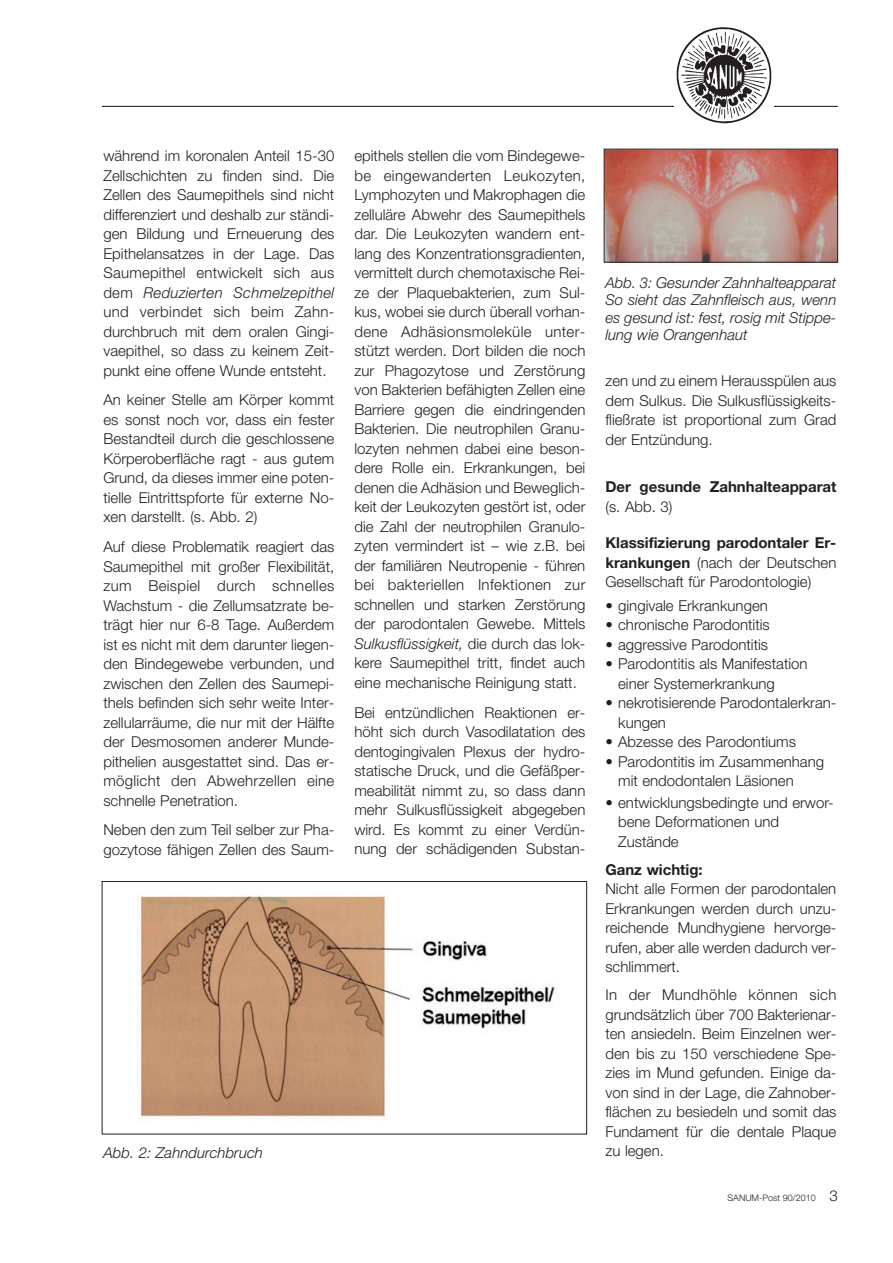
<style>
.page{position:relative;width:893px;height:1263px;background:#fff}
.page>*{position:absolute;margin:0;border:0;box-sizing:border-box;transform-origin:0 0}
.t1{font:300 15px/19.5px "Helvetica Neue";color:#231f20;text-align:justify}
.t2{font:italic 300 15px/17.2px "Helvetica Neue";color:#231f20;text-align:justify}
.t3{font:700 15px "Helvetica Neue";color:#231f20}
.t4{font:300 9px "Helvetica Neue";color:#231f20}
.s1{font-style:italic}
.s2{color:#293795}
.s3{font-weight:700}
.s4{font-size:15px}
</style>
<div class="page">
<hr style="left:102px;top:106px;width:735px;height:1px;background:#231f20">
<div style="left:674px;top:23px;width:100px;height:107px;background:#fff"></div>
<img style="left:676px;top:27px;width:96px;height:97px">
<img style="left:136px;top:896px;width:419px;height:224px">
<div style="left:102px;top:881px;width:485px;height:253px;border:1px solid #231f20"></div>
<img style="left:606px;top:151px;width:229px;height:109px">
<p class="t1" style="left:103px;top:147px;width:232px">während im koronalen Anteil 15-30<br>Zellschichten zu finden sind. Die Zellen des Saumepithels sind nicht differenziert und deshalb zur ständi&shy;gen Bildung und Erneuerung des Epithelansatzes in der Lage. Das Saumepithel entwickelt sich aus dem <span class="s1">Reduzierten Schmelzepithel </span>und verbindet sich beim Zahn&shy;durchbruch mit dem oralen Gingi&shy;vaepithel, so dass zu keinem Zeit&shy;punkt eine offene Wunde entsteht.</p>
<p class="t1" style="left:103px;top:392px;width:232px">An keiner Stelle am Körper kommt es sonst noch vor, dass ein fester Bestandteil durch die geschlossene Körperoberfläche ragt - aus gutem Grund, da dieses immer eine poten&shy;tielle Eintrittspforte für externe No&shy;xen darstellt<span class="s2">.</span> (s. Abb. 2)</p>
<p class="t1" style="left:103px;top:538px;width:232px">Auf diese Problematik reagiert das Saumepithel mit großer Flexibilität, zum Beispiel durch schnelles Wachstum - die Zellumsatzrate be&shy;trägt hier nur 6-8 Tage. Außerdem ist es nicht mit dem darunter liegen&shy;den Bindegewebe verbunden, und zwischen den Zellen des Saumepi&shy;thels befinden sich sehr weite Inter&shy;zellularräume, die nur mit der Hälfte der Desmosomen anderer Munde&shy;pithelien ausgestattet sind. Das er&shy;möglicht den Abwehrzellen eine schnelle Penetration.</p>
<p class="t1" style="left:103px;top:822px;width:232px">Neben den zum Teil selber zur Pha&shy;gozytose fähigen Zellen des Saum-</p>
<p class="t2" style="left:103px;top:1145px;width:161px">Abb. 2: Zahndurchbruch</p>
<p class="t1" style="left:354px;top:147px;width:232px">epithels stellen die vom Bindegewe&shy;be eingewanderten Leukozyten, Lymphozyten und Makrophagen die zelluläre Abwehr des Saumepithels dar. Die Leukozyten wandern ent&shy;lang des Konzentrationsgradienten, vermittelt durch chemotaxische Rei&shy;ze der Plaquebakterien, zum Sul&shy;kus, wobei sie durch überall vorhan&shy;dene Adhäsionsmoleküle unter&shy;stützt werden. Dort bilden die noch zur Phagozytose und Zerstörung von Bakterien befähigten Zellen eine Barriere gegen die eindringenden Bakterien. Die neutrophilen Granu&shy;lozyten nehmen dabei eine beson&shy;dere Rolle ein. Erkrankungen, bei denen die Adhäsion und Beweglich&shy;keit der Leukozyten gestört ist, oder die Zahl der neutrophilen Granulo&shy;zyten vermindert ist – wie z.B. bei der familiären Neutropenie - führen bei bakteriellen Infektionen zur schnellen und starken Zerstörung der parodontalen Gewebe. Mittels <span class="s1">Sulkusflüssigkeit,</span> die durch das lok&shy;kere Saumepithel tritt, findet auch eine mechanische Reinigung statt.</p>
<p class="t1" style="left:354px;top:704px;width:232px">Bei entzündlichen Reaktionen er&shy;höht sich durch Vasodilatation des dentogingivalen Plexus der hydro&shy;statische Druck, und die Gefäßper&shy;meabilität nimmt zu, so dass dann mehr Sulkusflüssigkeit abgegeben wird. Es kommt zu einer Verdün&shy;nung der schädigenden Substan-</p>
<p class="t2" style="left:605px;top:276px;width:232px">Abb. 3: Gesunder Zahnhalteapparat So sieht das Zahnfleisch aus, wenn es gesund ist: fest, rosig mit Stippe&shy;lung wie Orangenhaut</p>
<p class="t1" style="left:605px;top:373px;width:232px">zen und zu einem Herausspülen aus dem Sulkus. Die Sulkusflüssigkeits&shy;fließrate ist proportional zum Grad der Entzündung.</p>
<p class="t3" style="left:605px;top:481px;width:232px">Der gesunde Zahnhalteapparat</p>
<p class="t1" style="left:605px;top:498px;width:68px">(s. Abb. 3)</p>
<p class="t1" style="left:605px;top:534px;width:232px"><span class="s3">Klassifizierung parodontaler Er&shy;krankungen</span> (nach der Deutschen Gesellschaft für Parodontologie)</p>
<p class="t1" style="left:605px;top:597px;width:164px">• gingivale Erkrankungen</p>
<p class="t1" style="left:605px;top:617px;width:166px">• chronische Parodontitis</p>
<p class="t1" style="left:605px;top:636px;width:164px">• aggressive Parodontitis</p>
<p class="t1" style="left:618px;top:656px;width:191px;text-indent:-13px">• Parodontitis als Manifestation einer Systemerkrankung</p>
<p class="t1" style="left:618px;top:695px;width:220px;text-indent:-13px">• nekrotisierende Parodontalerkran&shy;kungen</p>
<p class="t1" style="left:605px;top:734px;width:192px">• Abzesse des Parodontiums</p>
<p class="t1" style="left:618px;top:753px;width:207px;text-indent:-13px">• Parodontitis im Zusammenhang mit endodontalen Läsionen</p>
<p class="t1" style="left:618px;top:794px;width:217px;text-align:left;text-indent:-13px">• entwicklungsbedingte und erwor&shy;bene Deformationen und<br>Zustände</p>
<p class="t3" style="left:605px;top:864px;width:99px">Ganz wichtig:</p>
<p class="t1" style="left:605px;top:881px;width:232px">Nicht alle Formen der parodontalen Erkrankungen werden durch unzu&shy;reichende Mundhygiene hervorge&shy;rufen, aber alle werden dadurch ver&shy;schlimmert.</p>
<p class="t1" style="left:605px;top:987px;width:232px">In der Mundhöhle können sich grundsätzlich über 700 Bakterienar&shy;ten ansiedeln. Beim Einzelnen wer&shy;den bis zu 150 verschiedene Spe&shy;zies im Mund gefunden. Einige da&shy;von sind in der Lage, die Zahnober&shy;flächen zu besiedeln und somit das Fundament für die dentale Plaque zu legen.</p>
<p class="t4" style="left:727px;top:1194px;width:112px">SANUM-Post 90/2010 <span class="s4">3</span></p>
</div>
